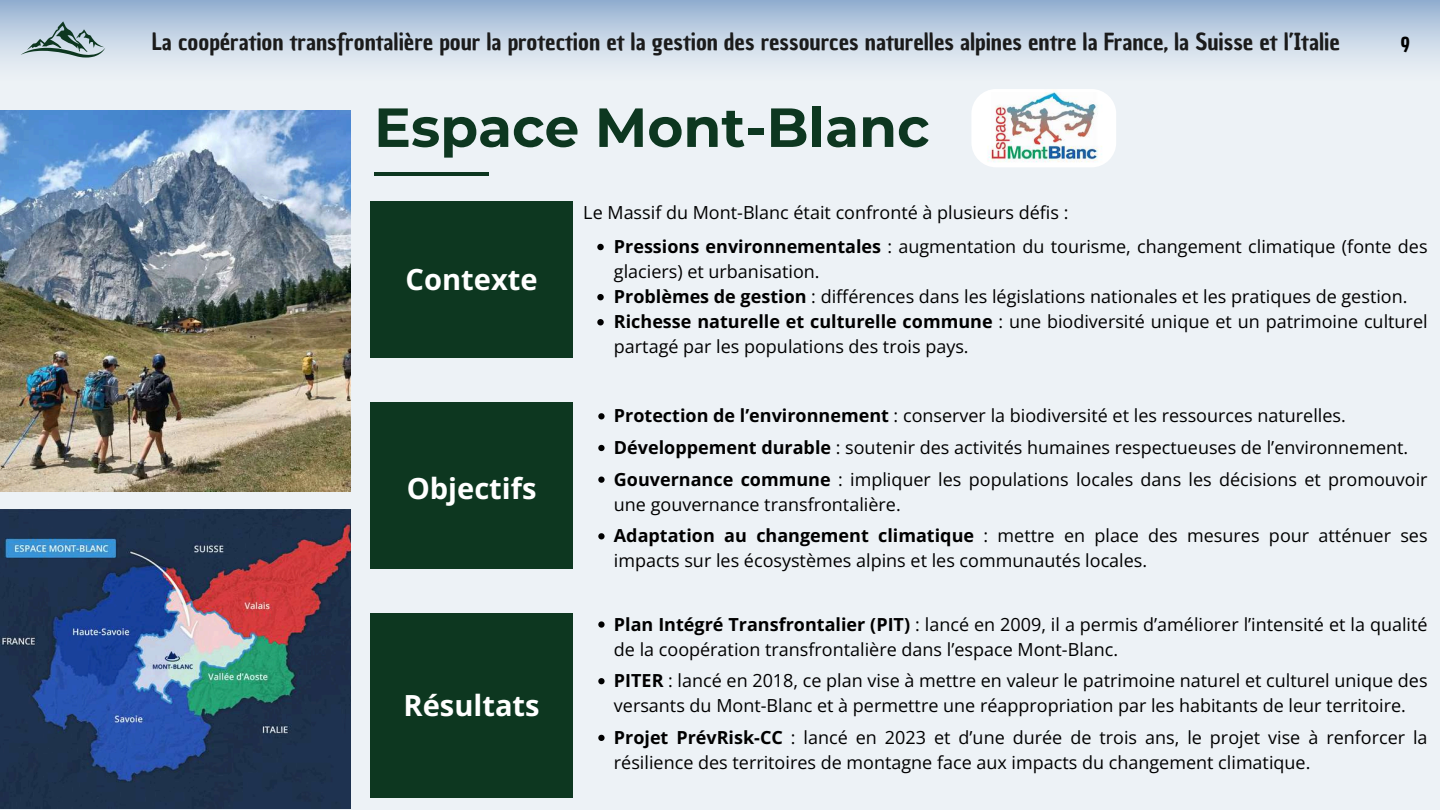
<style>
.page{position:relative;width:1440px;height:810px;background:#edf2f6}
.page>*{position:absolute;margin:0;border:0;box-sizing:border-box;transform-origin:0 0}
.t1{font:700 55px "Montserrat";color:#0d3720}
.t2{font:700 29.1px "Open Sans";color:#fff}
.t3{font:23px "Chau Philomene One";color:#1b1b1b}
.t4{font:20px "Chau Philomene One";color:#000}
.t5{font:18px/25.1px "Open Sans";color:#000}
.s1{font-weight:700}
</style>
<div class="page">
<img style="left:0;top:110px;width:351px;height:381px">
<img style="left:0;top:510px;width:351px;height:298px">
<hr style="left:374px;top:172px;width:114px;height:4px;background:#0d3720">
<div style="left:371px;top:202px;width:202px;height:156px;background:#0d3720"></div>
<div style="left:371px;top:402px;width:202px;height:167px;background:#0d3720"></div>
<div style="left:371px;top:613px;width:202px;height:185px;background:#0d3720"></div>
<img style="left:971px;top:89px;width:145px;height:78px;border-radius:25px">
<svg style="left:597px;top:244px;width:7px;height:6px"></svg>
<svg style="left:597px;top:294px;width:7px;height:6px"></svg>
<svg style="left:597px;top:319px;width:7px;height:6px"></svg>
<svg style="left:598px;top:413px;width:7px;height:6px"></svg>
<svg style="left:598px;top:445px;width:7px;height:6px"></svg>
<svg style="left:598px;top:477px;width:7px;height:6px"></svg>
<svg style="left:598px;top:533px;width:7px;height:6px"></svg>
<svg style="left:598px;top:621px;width:7px;height:7px"></svg>
<svg style="left:598px;top:678px;width:7px;height:6px"></svg>
<svg style="left:598px;top:735px;width:7px;height:6px"></svg>
<div style="left:0;top:0;width:1440px;height:81px;background:linear-gradient(to bottom,#98b3d3,#f6f8f9)"></div>
<svg style="left:21px;top:21px;width:84px;height:36px;background:#9db2b9"></svg>
<p class="t3" style="left:152px;top:27px;width:1189px">La coopération transfrontalière pour la protection et la gestion des ressources naturelles alpines entre la France, la Suisse et l’Italie</p>
<p class="t4" style="left:1401px;top:31px;width:11px">9</p>
<h1 class="t1" style="left:374px;top:94px;width:557px">Espace Mont-Blanc</h1>
<h2 class="t2" style="left:406px;top:259px;width:134px">Contexte</h2>
<h2 class="t2" style="left:407px;top:468px;width:131px">Objectifs</h2>
<h2 class="t2" style="left:404px;top:685px;width:138px">Résultats</h2>
<p class="t5" style="left:614px;top:195px;width:815px;line-height:34.4px;text-indent:-31px">Le Massif du Mont-Blanc était confronté à plusieurs défis :<br><span class="s1">Pressions environnementales</span> : augmentation du tourisme, changement climatique (fonte des</p>
<p class="t5" style="left:614px;top:259px;width:815px">glaciers) et urbanisation.<br><span class="s1">Problèmes de gestion</span> : différences dans les législations nationales et les pratiques de gestion.<br><span class="s1">Richesse naturelle et culturelle commune</span> : une biodiversité unique et un patrimoine culturel partagé par les populations des trois pays.</p>
<p class="t5" style="left:614px;top:400px;width:815px;line-height:31.7px"><span class="s1">Protection de l’environnement</span> : conserver la biodiversité et les ressources naturelles.<br><span class="s1">Développement durable</span> : soutenir des activités humaines respectueuses de l’environnement.<br><span class="s1">Gouvernance commune</span> : impliquer les populations locales dans les décisions et promouvoir</p>
<p class="t5" style="left:614px;top:488px;width:815px;line-height:31.7px">une gouvernance transfrontalière.<br><span class="s1">Adaptation au changement climatique</span> : mettre en place des mesures pour atténuer ses</p>
<p class="t5" style="left:614px;top:548px;width:535px">impacts sur les écosystèmes alpins et les communautés locales.</p>
<p class="t5" style="left:614px;top:611px;width:815px"><span class="s1">Plan Intégré Transfrontalier (PIT)</span> : lancé en 2009, il a permis d’améliorer l’intensité et la qualité de la coopération transfrontalière dans l’espace Mont-Blanc.</p>
<p class="t5" style="left:614px;top:668px;width:815px"><span class="s1">PITER</span> : lancé en 2018, ce plan vise à mettre en valeur le patrimoine naturel et culturel unique des versants du Mont-Blanc et à permettre une réappropriation par les habitants de leur territoire.</p>
<p class="t5" style="left:614px;top:724px;width:815px"><span class="s1">Projet PrévRisk-CC</span> : lancé en 2023 et d’une durée de trois ans, le projet vise à renforcer la résilience des territoires de montagne face aux impacts du changement climatique.</p>
</div>
